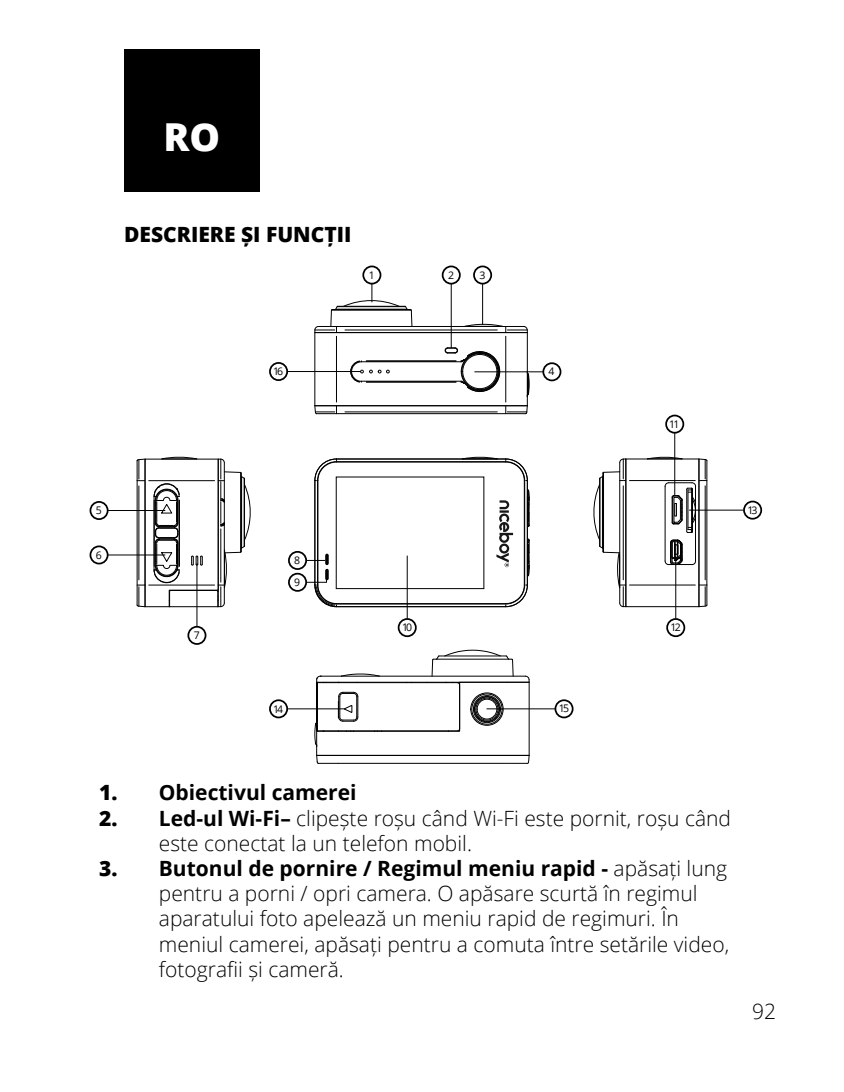
<style>
.page{position:relative;width:844px;height:1092px;background:#fff}
.page>*{position:absolute;margin:0;border:0;box-sizing:border-box;transform-origin:0 0}
.t1{font:800 38.5px "Open Sans";color:#fff}
.t2{font:300 21px/25.2px "Open Sans";color:#000}
.t3{font:700 21px "Open Sans";color:#000}
.t4{font:800 21px "Open Sans";color:#000}
.t5{font:10.5px "Open Sans";letter-spacing:-.175em;color:#000}
.s1{font-weight:800}
.s2{font-weight:700}
</style>
<div class="page">
<div style="left:124px;top:50px;width:135px;height:142px;background:#000"></div>
<hr style="left:336px;top:413px;width:169px;height:1px;background:#000">
<hr style="left:345px;top:411px;width:152px;height:1px;background:#000">
<svg style="left:505px;top:406px;width:22px;height:8px"></svg>
<svg style="left:314px;top:405px;width:23px;height:9px"></svg>
<hr style="left:336px;top:405px;width:191px;height:1px;background:#000">
<hr style="left:336px;top:336px;width:1px;height:66px;background:#000">
<hr style="left:314px;top:332px;width:1px;height:73px;background:#000">
<hr style="left:505px;top:336px;width:1px;height:66px;background:#000">
<hr style="left:526px;top:332px;width:1px;height:73px;background:#000">
<hr style="left:366px;top:360px;width:90px;height:2px;background:#000">
<hr style="left:361px;top:380px;width:100px;height:2px;background:#000">
<hr style="left:361px;top:361px;width:100px;height:1px;background:#000">
<svg style="left:444px;top:347px;width:58px;height:46px"></svg>
<div style="left:461px;top:353px;width:37px;height:37px;border:1px solid #000;border-radius:50%"></div>
<svg style="left:378px;top:370px;width:11px;height:3px"></svg>
<svg style="left:350px;top:360px;width:13px;height:23px"></svg>
<svg style="left:526px;top:372px;width:3px;height:25px"></svg>
<svg style="left:314px;top:649px;width:215px;height:115px"></svg>
<svg style="left:593px;top:456px;width:114px;height:151px"></svg>
<hr style="left:136px;top:480px;width:2px;height:105px;background:#000">
<svg style="left:137px;top:456px;width:114px;height:151px"></svg>
<hr style="left:523px;top:480px;width:1px;height:105px;background:#000">
<svg style="left:465px;top:456px;width:30px;height:2px"></svg>
<hr style="left:524px;top:480px;width:1px;height:105px;background:#000">
<hr style="left:336px;top:603px;width:169px;height:1px;background:#000">
<hr style="left:317px;top:480px;width:1px;height:105px;background:#000">
<hr style="left:336px;top:461px;width:169px;height:1px;background:#000">
<svg style="left:528px;top:489px;width:1px;height:38px"></svg>
<svg style="left:528px;top:538px;width:1px;height:38px"></svg>
<hr style="left:336px;top:606px;width:169px;height:1px;background:#000">
<svg style="left:505px;top:584px;width:22px;height:23px"></svg>
<svg style="left:314px;top:458px;width:23px;height:23px"></svg>
<hr style="left:314px;top:480px;width:1px;height:105px;background:#000">
<hr style="left:526px;top:480px;width:2px;height:105px;background:#000">
<svg style="left:505px;top:458px;width:22px;height:23px"></svg>
<hr style="left:336px;top:458px;width:169px;height:1px;background:#000">
<svg style="left:496px;top:500px;width:17px;height:67px"></svg>
<div style="left:441px;top:265px;width:19px;height:19px;border:2px solid #000;border-radius:50%"></div>
<div style="left:362px;top:265px;width:19px;height:19px;border:2px solid #000;border-radius:50%"></div>
<div style="left:473px;top:265px;width:19px;height:19px;border:2px solid #000;border-radius:50%"></div>
<div style="left:665px;top:414px;width:19px;height:19px;border:2px solid #000;border-radius:50%"></div>
<div style="left:269px;top:699px;width:19px;height:19px;border:2px solid #000;border-radius:50%"></div>
<div style="left:269px;top:362px;width:19px;height:19px;border:2px solid #000;border-radius:50%"></div>
<div style="left:89px;top:501px;width:19px;height:19px;border:2px solid #000;border-radius:50%"></div>
<div style="left:89px;top:545px;width:19px;height:19px;border:2px solid #000;border-radius:50%"></div>
<div style="left:288px;top:551px;width:19px;height:19px;border:2px solid #000;border-radius:50%"></div>
<div style="left:288px;top:572px;width:19px;height:19px;border:2px solid #000;border-radius:50%"></div>
<hr style="left:450px;top:283px;width:1px;height:65px;background:#000">
<svg style="left:314px;top:283px;width:213px;height:50px"></svg>
<hr style="left:482px;top:283px;width:1px;height:42px;background:#000">
<hr style="left:674px;top:432px;width:1px;height:63px;background:#000">
<hr style="left:287px;top:708px;width:58px;height:1px;background:#000">
<hr style="left:287px;top:371px;width:73px;height:1px;background:#000">
<hr style="left:108px;top:510px;width:57px;height:1px;background:#000">
<hr style="left:108px;top:554px;width:57px;height:1px;background:#000">
<svg style="left:305px;top:553px;width:32px;height:54px"></svg>
<div style="left:542px;top:362px;width:19px;height:19px;border:2px solid #000;border-radius:50%"></div>
<hr style="left:474px;top:371px;width:68px;height:1px;background:#000">
<div style="left:554px;top:699px;width:19px;height:19px;border:2px solid #000;border-radius:50%"></div>
<hr style="left:486px;top:708px;width:69px;height:1px;background:#000">
<div style="left:743px;top:500px;width:18px;height:19px;border:2px solid #000;border-radius:50%"></div>
<hr style="left:689px;top:509px;width:54px;height:1px;background:#000">
<div style="left:187px;top:626px;width:19px;height:18px;border:2px solid #000;border-radius:50%"></div>
<div style="left:666px;top:618px;width:19px;height:19px;border:2px solid #000;border-radius:50%"></div>
<div style="left:397px;top:618px;width:19px;height:19px;border:2px solid #000;border-radius:50%"></div>
<hr style="left:196px;top:563px;width:1px;height:63px;background:#000">
<hr style="left:675px;top:555px;width:1px;height:63px;background:#000">
<hr style="left:406px;top:555px;width:1px;height:63px;background:#000">
<p class="t1" style="left:163px;top:107px;width:58px">RO</p>
<p class="t4" style="left:124px;top:218px;width:229px">DESCRIERE ȘI FUNCȚII</p>
<p class="t5" style="left:369px;top:267px;width:8px">1</p>
<p class="t5" style="left:448px;top:267px;width:8px">2</p>
<p class="t5" style="left:479px;top:267px;width:8px">3</p>
<p class="t5" style="left:273px;top:364px;width:12px">16</p>
<p class="t5" style="left:548px;top:364px;width:8px">4</p>
<p class="t5" style="left:669px;top:416px;width:12px">11</p>
<p class="t5" style="left:96px;top:503px;width:8px">5</p>
<p class="t5" style="left:96px;top:547px;width:8px">6</p>
<p class="t5" style="left:194px;top:628px;width:8px">7</p>
<p class="t5" style="left:294px;top:553px;width:8px">8</p>
<p class="t5" style="left:294px;top:575px;width:8px">9</p>
<p class="t5" style="left:273px;top:701px;width:12px">14</p>
<p class="t5" style="left:402px;top:620px;width:12px">10</p>
<p class="t5" style="left:670px;top:620px;width:12px">12</p>
<p class="t5" style="left:558px;top:701px;width:12px">15</p>
<p class="t5" style="left:747px;top:502px;width:12px">13</p>
<p class="t3" style="left:99px;top:777px;width:259px"><span class="s1">1.</span> Obiectivul camerei</p>
<p class="t2" style="left:159px;top:804px;width:573px;text-indent:-60px"><span class="s1">2.</span> <span class="s2">Led-ul Wi-Fi–</span> clipește roșu când Wi-Fi este pornit, roșu când este conectat la un telefon mobil.</p>
<p class="t2" style="left:159px;top:855px;width:571px;text-indent:-60px"><span class="s1">3.</span> <span class="s2">Butonul de pornire / Regimul meniu rapid -</span> apăsați lung pentru a porni / opri camera. O apăsare scurtă în regimul aparatului foto apelează un meniu rapid de regimuri. În meniul camerei, apăsați pentru a comuta între setările video, fotografii și cameră.</p>
<p class="t2" style="left:752px;top:997px;width:25px">92</p>
</div>
